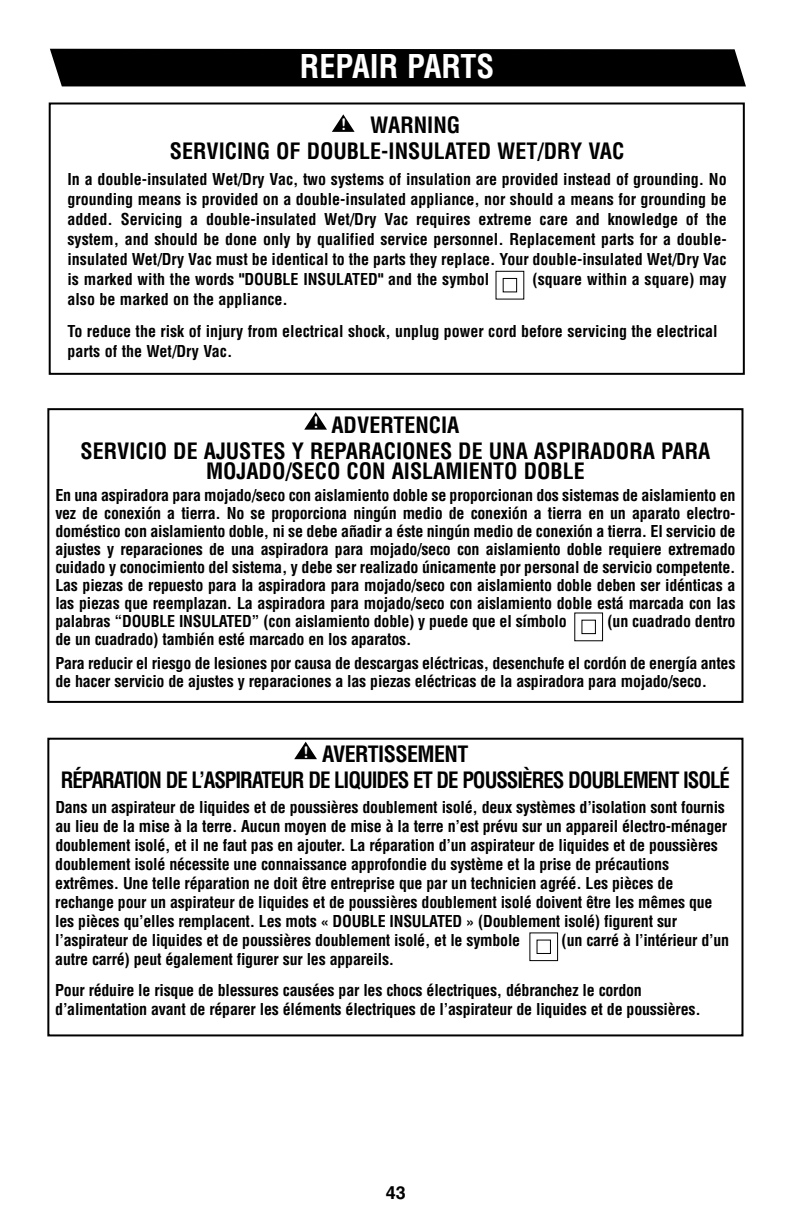
<style>
.page{position:relative;width:790px;height:1223px;background:#fff}
.page>*{position:absolute;margin:0;border:0;box-sizing:border-box;transform-origin:0 0}
.t1{font:700 condensed 32px "Helvetica";color:#fff}
.t2{font:700 condensed 22px/26px "Helvetica";color:#000}
.t3{font:700 condensed 22px/26px "Helvetica";letter-spacing:-.05em;color:#000;text-align:center}
.t4{font:700 18px "Helvetica";color:#000}
.t5{font:700 condensed 16px/18px "Helvetica";letter-spacing:-.015em;color:#000}
.t6{font:16px "Arial Rounded MT Bold";color:#fff}
</style>
<div class="page">
<div style="left:49px;top:102px;width:696px;height:273px;border:2px solid #000"></div>
<svg style="left:332px;top:114px;width:23px;height:18px"></svg>
<div style="left:50px;top:49px;width:696px;height:37px;background:#000"></div>
<div style="left:47px;top:408px;width:696px;height:295px;border:2px solid #000"></div>
<div style="left:581px;top:619px;width:15px;height:15px;border:1px solid #000"></div>
<div style="left:503px;top:278px;width:14px;height:14px;border:1px solid #000"></div>
<svg style="left:304px;top:412px;width:23px;height:18px"></svg>
<div style="left:47px;top:738px;width:696px;height:298px;border:2px solid #000"></div>
<div style="left:529px;top:932px;width:29px;height:29px;border:1px solid #000"></div>
<div style="left:536px;top:939px;width:15px;height:15px;border:1px solid #000"></div>
<svg style="left:294px;top:741px;width:23px;height:18px"></svg>
<h1 class="t1" style="left:300px;top:48px;width:196px">REPAIR PARTS</h1>
<h2 class="t2" style="left:170px;top:112px;width:456px;text-indent:200px">WARNING<br>SERVICING OF DOUBLE-INSULATED WET/DRY VAC</h2>
<p class="t5" style="left:68px;top:169px;width:661px;line-height:20px;text-align:justify">In a double-insulated Wet/Dry Vac, two systems of insulation are provided instead of grounding. No grounding means is provided on a double-insulated appliance, nor should a means for grounding be added. Servicing a double-insulated Wet/Dry Vac requires extreme care and knowledge of the system, and should be done only by qualified service personnel. Replacement parts for a double&shy;insulated Wet/Dry Vac must be identical to the parts they replace. Your double-insulated Wet/Dry Vac is marked with the words "DOUBLE INSULATED" and the symbol</p>
<p class="t6" style="left:341px;top:115px;width:7px">!</p>
<p class="t5" style="left:532px;top:270px;width:196px">(square within a square) may</p>
<p class="t5" style="left:68px;top:283px;width:652px;line-height:32px">also be marked on the appliance.<br>To reduce the risk of injury from electrical shock, unplug power cord before servicing the electrical</p>
<p class="t5" style="left:68px;top:342px;width:166px">parts of the Wet/Dry Vac.</p>
<h2 class="t2" style="left:80px;top:412px;width:631px;text-align:center">ADVERTENCIA<br>SERVICIO DE AJUSTES Y REPARACIONES DE UNA ASPIRADORA PARA</h2>
<h2 class="t2" style="left:206px;top:458px;width:380px">MOJADO/SECO CON AISLAMIENTO DOBLE</h2>
<p class="t5" style="left:55px;top:486px;width:682px;text-align:justify">En una aspiradora para mojado/seco con aislamiento doble se proporcionan dos sistemas de aislamiento en vez de conexión a tierra. No se proporciona ningún medio de conexión a tierra en un aparato electro&shy;doméstico con aislamiento doble, ni se debe añadir a éste ningún medio de conexión a tierra. El servicio de ajustes y reparaciones de una aspiradora para mojado/seco con aislamiento doble requiere extremado cuidado y conocimiento del sistema, y debe ser realizado únicamente por personal de servicio competente.<br>Las piezas de repuesto para la aspiradora para mojado/seco con aislamiento doble deben ser idénticas a las piezas que reemplazan. La aspiradora para mojado/seco con aislamiento doble está marcada con las palabras “DOUBLE INSULATED” (con aislamiento doble) y puede que el símbolo</p>
<p class="t6" style="left:313px;top:413px;width:7px">!</p>
<p class="t5" style="left:607px;top:612px;width:129px">(un cuadrado dentro</p>
<p class="t5" style="left:55px;top:627px;width:682px;line-height:24px">de un cuadrado) también esté marcado en los aparatos.<br>Para reducir el riesgo de lesiones por causa de descargas eléctricas, desenchufe el cordón de energía antes</p>
<p class="t5" style="left:55px;top:672px;width:653px">de hacer servicio de ajustes y reparaciones a las piezas eléctricas de la aspiradora para mojado/seco.</p>
<h2 class="t3" style="left:61px;top:741px;width:671px">AVERTISSEMENT<br>RÉPARATION DE L’ASPIRATEUR DE LIQUIDES ET DE POUSSIÈRES DOUBLEMENT ISOLÉ</h2>
<p class="t5" style="left:55px;top:798px;width:673px;line-height:19px">Dans un aspirateur de liquides et de poussières doublement isolé, deux systèmes d’isolation sont fournis au lieu de la mise à la terre. Aucun moyen de mise à la terre n’est prévu sur un appareil électro-ménager doublement isolé, et il ne faut pas en ajouter. La réparation d’un aspirateur de liquides et de poussières doublement isolé nécessite une connaissance approfondie du système et la prise de précautions extrêmes. Une telle réparation ne doit être entreprise que par un technicien agréé. Les pièces de rechange pour un aspirateur de liquides et de poussières doublement isolé doivent être les mêmes que les pièces qu’elles remplacent. Les mots « DOUBLE INSULATED » (Doublement isolé) figurent sur l’aspirateur de liquides et de poussières doublement isolé, et le symbole</p>
<p class="t6" style="left:303px;top:742px;width:7px">!</p>
<p class="t5" style="left:561px;top:931px;width:169px">(un carré à l’intérieur d’un</p>
<p class="t5" style="left:55px;top:944px;width:588px;line-height:31px">autre carré) peut également figurer sur les appareils.<br>Pour réduire le risque de blessures causées par les chocs électriques, débranchez le cordon</p>
<p class="t5" style="left:55px;top:1000px;width:647px">d’alimentation avant de réparer les éléments électriques de l’aspirateur de liquides et de poussières.</p>
<p class="t4" style="left:386px;top:1186px;width:21px">43</p>
</div>
